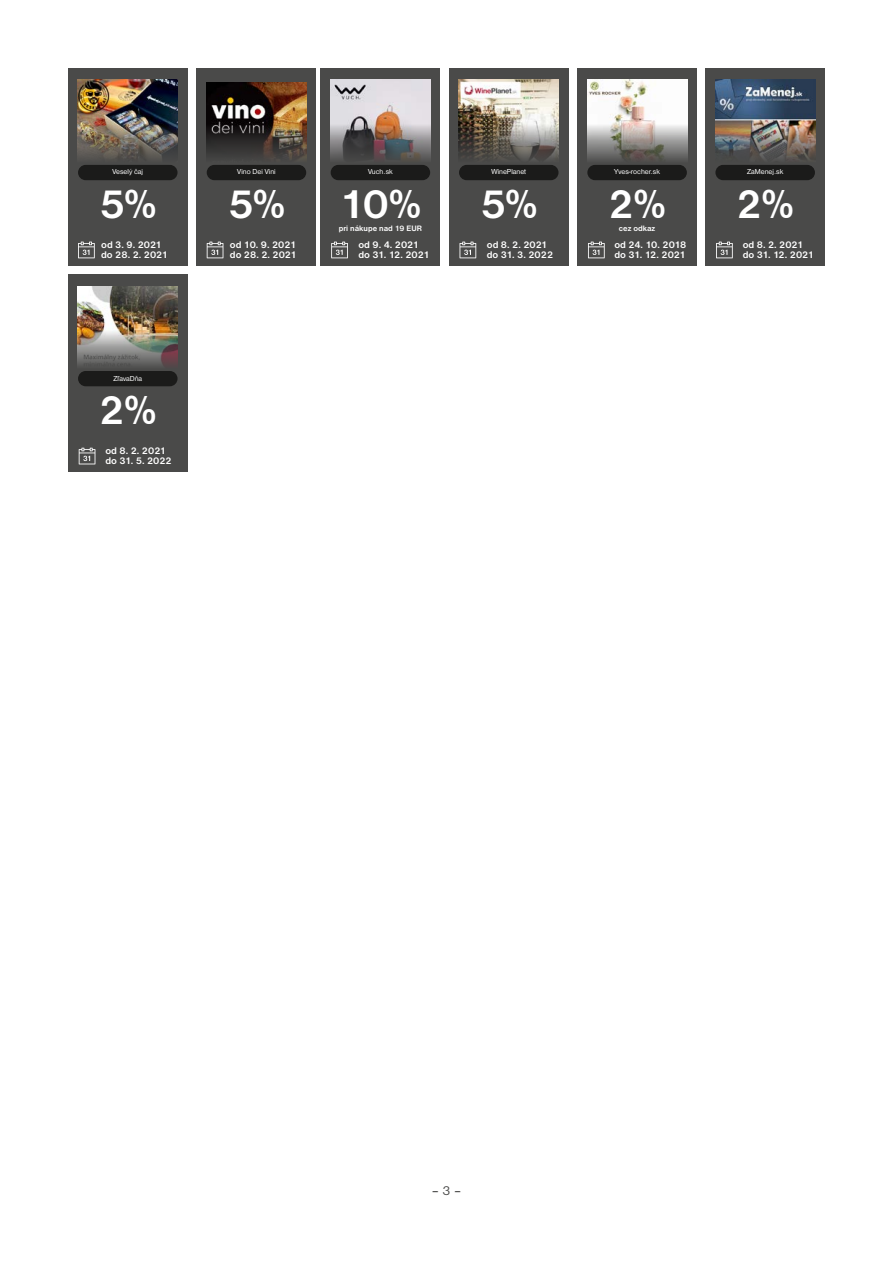
<style>
.page{position:relative;width:893px;height:1263px;background:#fff}
.page>*{position:absolute;margin:0;border:0;box-sizing:border-box;transform-origin:0 0}
.t1{font:700 42px "Nimbus Sans DOT";color:#fff}
.t2{font:13.5px "Nimbus Sans DOT";color:#4a4a49}
.t3{font:700 10.05px/10.5px "Nimbus Sans DOT";color:#fff}
.t4{font:700 10.05px/10.5px "Nimbus Sans DOT";letter-spacing:-.045em;color:#fff}
.t5{font:700 8.1px "Nimbus Sans DOT";color:#fff}
.t6{font:7.5px "Nimbus Sans DOT";color:#fff}
</style>
<div class="page">
<div style="left:449px;top:68px;width:119px;height:198px;background:#4a4a49"></div>
<div style="left:459px;top:165px;width:99px;height:15px;background:#1b1b1a;border-radius:8px"></div>
<img style="left:459px;top:80px;width:100px;height:80px">
<svg style="left:459px;top:242px;width:17px;height:16px"></svg>
<div style="left:577px;top:68px;width:120px;height:198px;background:#4a4a49"></div>
<div style="left:587px;top:165px;width:100px;height:15px;background:#1b1b1a;border-radius:8px"></div>
<img style="left:587px;top:80px;width:100px;height:80px">
<svg style="left:588px;top:242px;width:17px;height:16px"></svg>
<div style="left:705px;top:68px;width:120px;height:198px;background:#4a4a49"></div>
<div style="left:715px;top:165px;width:100px;height:15px;background:#1b1b1a;border-radius:8px"></div>
<img style="left:715px;top:80px;width:100px;height:80px">
<div style="left:68px;top:274px;width:120px;height:198px;background:#4a4a49"></div>
<div style="left:78px;top:371px;width:100px;height:15px;background:#1b1b1a;border-radius:8px"></div>
<img style="left:78px;top:286px;width:100px;height:80px">
<svg style="left:716px;top:242px;width:17px;height:16px"></svg>
<svg style="left:79px;top:448px;width:16px;height:16px"></svg>
<div style="left:321px;top:68px;width:119px;height:198px;background:#4a4a49"></div>
<div style="left:331px;top:165px;width:99px;height:15px;background:#1b1b1a;border-radius:8px"></div>
<svg style="left:331px;top:242px;width:17px;height:16px"></svg>
<img style="left:330px;top:80px;width:100px;height:80px">
<div style="left:197px;top:68px;width:119px;height:198px;background:#4a4a49"></div>
<div style="left:207px;top:165px;width:99px;height:15px;background:#1b1b1a;border-radius:8px"></div>
<img style="left:206px;top:82px;width:100px;height:78px">
<svg style="left:207px;top:242px;width:16px;height:16px"></svg>
<div style="left:68px;top:68px;width:120px;height:198px;background:#4a4a49"></div>
<div style="left:78px;top:165px;width:100px;height:15px;background:#1b1b1a;border-radius:8px"></div>
<img style="left:78px;top:80px;width:100px;height:79px">
<svg style="left:78px;top:242px;width:17px;height:16px"></svg>
<p class="t6" style="left:112px;top:168px;width:32px">Veselý čaj</p>
<h1 class="t1" style="left:99px;top:180px;width:60px">5%</h1>
<p class="t3" style="left:101px;top:239px;width:68px">od 3. 9. 2021 do 28. 2. 2021</p>
<p class="t6" style="left:113px;top:374px;width:30px">ZľavaDňa</p>
<h1 class="t1" style="left:99px;top:386px;width:60px">2%</h1>
<p class="t3" style="left:105px;top:445px;width:68px">od 8. 2. 2021 do 31. 5. 2022</p>
<p class="t6" style="left:237px;top:168px;width:40px">Vino Dei Vini</p>
<p class="t6" style="left:368px;top:168px;width:26px">Vuch.sk</p>
<p class="t6" style="left:491px;top:168px;width:36px">WinePlanet</p>
<p class="t6" style="left:614px;top:168px;width:47px">Yves-rocher.sk</p>
<p class="t6" style="left:747px;top:168px;width:38px">ZaMenej.sk</p>
<h1 class="t1" style="left:227px;top:180px;width:60px">5%</h1>
<h1 class="t1" style="left:339px;top:180px;width:84px">10%</h1>
<h1 class="t1" style="left:480px;top:180px;width:60px">5%</h1>
<h1 class="t1" style="left:608px;top:180px;width:60px">2%</h1>
<h1 class="t1" style="left:736px;top:180px;width:60px">2%</h1>
<p class="t5" style="left:339px;top:224px;width:85px">pri nákupe nad 19 EUR</p>
<p class="t5" style="left:619px;top:224px;width:38px">cez odkaz</p>
<p class="t3" style="left:230px;top:239px;width:68px">od 10. 9. 2021 do 28. 2. 2021</p>
<p class="t3" style="left:358px;top:239px;width:73px">od 9. 4. 2021 do 31. 12. 2021</p>
<p class="t3" style="left:487px;top:239px;width:68px">od 8. 2. 2021 do 31. 3. 2022</p>
<p class="t4" style="left:614px;top:239px;width:73px">od 24. 10. 2018 do 31. 12. 2021</p>
<p class="t3" style="left:743px;top:239px;width:73px">od 8. 2. 2021 do 31. 12. 2021</p>
<h2 class="t2" style="left:431px;top:1183px;width:32px">– 3 –</h2>
</div>
